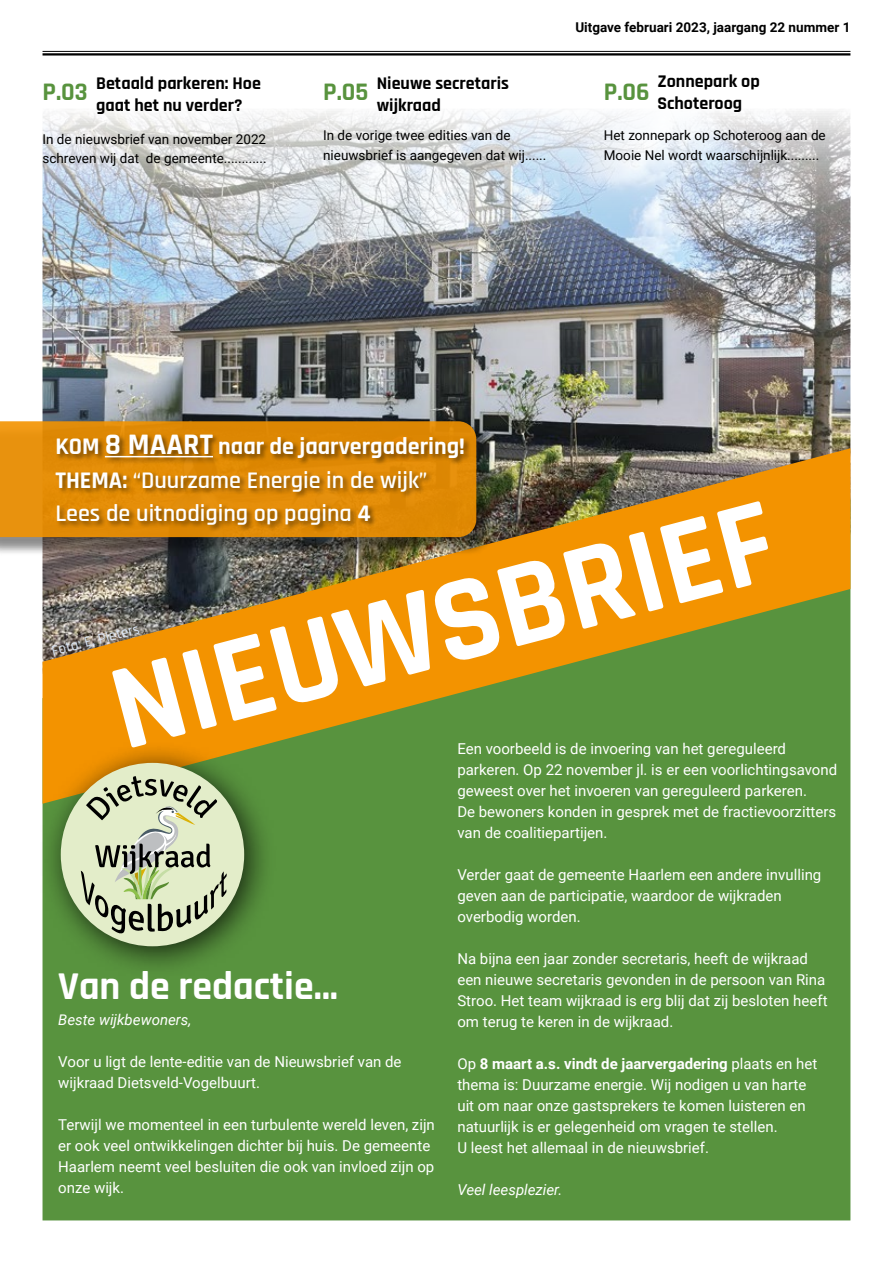
<style>
.page{position:relative;width:893px;height:1263px;background:#fff}
.page>*{position:absolute;margin:0;border:0;box-sizing:border-box;transform-origin:0 0}
.t1{font:700 123px "Rajdhani";color:#fff}
.t2{font:700 39.75px "Rajdhani";color:#fff}
.t3{font:700 25.5px "Rajdhani";color:#58933e}
.t4{font:600 24.15px/33.2px "Rajdhani";color:#fff}
.t5{font:700 18px/21.6px "Rajdhani";color:#000}
.t6{font:15px/21px "Roboto";color:#fff}
.t7{font:italic 15px "Roboto";color:#fff}
.t8{font:500 15px "Rajdhani";color:#d9e5f5}
.t9{font:13.5px/19.5px "Roboto";color:#000}
.t10{font:700 13.5px "Roboto";color:#000}
.s1{font-weight:700}
.s2{font-weight:700;font-size:30.15px}
</style>
<div class="page">
<img style="left:43px;top:111px;width:807px;height:337px">
<div style="left:43px;top:804px;width:807px;height:416px;background:#58933e"></div>
<svg style="left:43px;top:448px;width:807px;height:356px;background:#a48b25"></svg>
<hr style="left:43px;top:51px;width:807px;height:1px;background:#000">
<hr style="left:43px;top:53px;width:807px;height:3px;background:#000">
<div style="left:39px;top:741px;width:238px;height:238px;background:#000;opacity:.75"></div>
<div style="left:61px;top:763px;width:183px;height:183px;background:#e3edc9;border-radius:50%"></div>
<svg style="left:81px;top:776px;width:146px;height:158px"></svg>
<div style="left:0;top:423px;width:495px;height:133px;background:#000;opacity:.5"></div>
<svg style="left:0;top:421px;width:476px;height:116px;background:#df8b09"></svg>
<div style="left:54px;top:433px;width:418px;height:99px;background:#000;opacity:.5"></div>
<hr style="left:105px;top:456px;width:108px;height:1px;background:#fff">
<p class="t10" style="left:575px;top:18px;width:277px">Uitgave februari 2023, jaargang 22 nummer 1</p>
<h3 class="t3" style="left:43px;top:76px;width:47px">P.03</h3>
<p class="t5" style="left:96px;top:73px;width:166px">Betaald parkeren: Hoe gaat het nu verder?</p>
<h3 class="t3" style="left:323px;top:76px;width:47px">P.05</h3>
<p class="t5" style="left:657px;top:71px;width:104px">Zonnepark op<br>Schoteroog</p>
<p class="t5" style="left:377px;top:73px;width:134px">Nieuwe secretaris wijkraad</p>
<h3 class="t3" style="left:604px;top:76px;width:47px">P.06</h3>
<p class="t9" style="left:43px;top:128px;width:226px">In de nieuwsbrief van november 2022 schreven wij dat de gemeente............</p>
<p class="t9" style="left:323px;top:125px;width:225px">In de vorige twee edities van de nieuwsbrief is aangegeven dat wij......</p>
<p class="t9" style="left:604px;top:125px;width:223px">Het zonnepark op Schoteroog aan de<br>Mooie Nel wordt waarschijnlijk.........</p>
<h3 class="t4" style="left:55px;top:431px;width:411px"><span class="s1">KOM</span> <span class="s2">8 MAART</span> <span class="s1">naar de jaarvergadering!<br>THEMA:</span> “Duurzame Energie in de wijk”<br>Lees de uitnodiging op pagina <span class="s1">4</span></h3>
<h1 class="t1" style="left:95px;top:641px;width:682px;rotate:-15deg">NIEUWSBRIEF</h1>
<p class="t8" style="left:50px;top:643px;width:92px;rotate:-15deg">Foto: E. Pieters</p>
<p class="t6" style="left:457px;top:737px;width:381px">Een voorbeeld is de invoering van het gereguleerd parkeren. Op 22 november jl. is er een voorlichtingsavond geweest over het invoeren van gereguleerd parkeren.<br>De bewoners konden in gesprek met de fractievoorzitters van de coalitiepartijen.</p>
<p class="t6" style="left:457px;top:863px;width:365px">Verder gaat de gemeente Haarlem een andere invulling geven aan de participatie, waardoor de wijkraden overbodig worden.</p>
<p class="t6" style="left:457px;top:947px;width:372px">Na bijna een jaar zonder secretaris, heeft de wijkraad een nieuwe secretaris gevonden in de persoon van Rina Stroo. Het team wijkraad is erg blij dat zij besloten heeft om terug te keren in de wijkraad.</p>
<p class="t6" style="left:457px;top:1052px;width:361px">Op <span class="s1">8 maart a.s. vindt de jaarvergadering</span> plaats en het thema is: Duurzame energie. Wij nodigen u van harte uit om naar onze gastsprekers te komen luisteren en natuurlijk is er gelegenheid om vragen te stellen.<br>U leest het allemaal in de nieuwsbrief.</p>
<p class="t7" style="left:457px;top:1179px;width:106px">Veel leesplezier.</p>
<h2 class="t2" style="left:58px;top:962px;width:281px">Van de redactie…</h2>
<p class="t7" style="left:58px;top:1009px;width:135px">Beste wijkbewoners,</p>
<p class="t6" style="left:58px;top:1051px;width:345px">Voor u ligt de lente-editie van de Nieuwsbrief van de wijkraad Dietsveld-Vogelbuurt.</p>
<p class="t6" style="left:58px;top:1114px;width:378px">Terwijl we momenteel in een turbulente wereld leven, zijn er ook veel ontwikkelingen dichter bij huis. De gemeente Haarlem neemt veel besluiten die ook van invloed zijn op onze wijk.</p>
</div>
